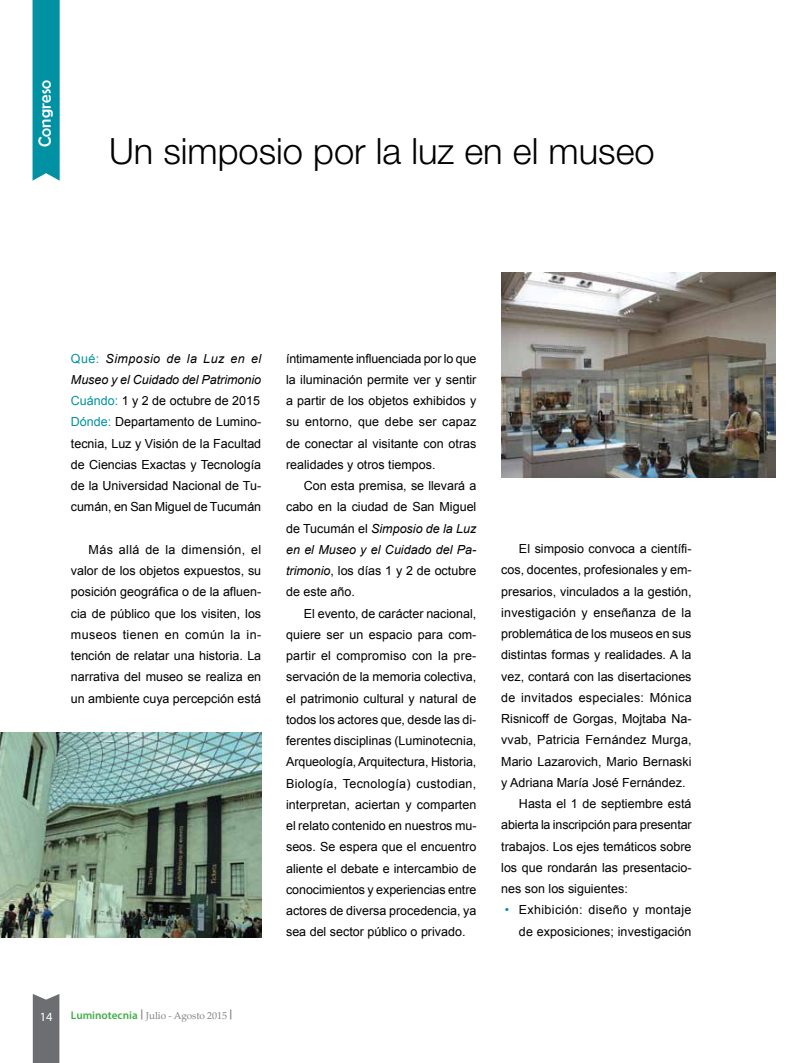
<style>
.page{position:relative;width:798px;height:1063px;background:#fff}
.page>*{position:absolute;margin:0;border:0;box-sizing:border-box;transform-origin:0 0}
.t1{font:300 36.25px "Helvetica Neue LT Std";color:#000}
.t2{font:17.5px "Berlin Sans FB";letter-spacing:.01em;color:#fff}
.t3{font:12.5px/21.2px "Arial";color:#000;text-align:justify}
.t4{font:12.5px "Arial";letter-spacing:.025em;color:#000}
.t5{font:12.5px "Myriad Pro";color:#fff}
.t6{font:10px "Palatino Linotype";letter-spacing:-.01em;color:#808285}
.s1{color:#0092a3}
.s2{font-style:italic}
.s3{font-family:"Myriad Pro";font-weight:600;font-size:11.25px;color:#41ad49}
.s4{font-family:"Myriad Pro";font-weight:700}
</style>
<div class="page">
<div style="left:33px;top:994px;width:26px;height:69px;background:#6d6e71"></div>
<div style="left:33px;top:0;width:27px;height:181px;background:#0092a3"></div>
<img style="left:501px;top:272px;width:274px;height:205px">
<img style="left:0;top:732px;width:261px;height:205px">
<h2 class="t2" style="left:35px;top:147px;width:69px;rotate:-90deg">Congreso</h2>
<h1 class="t1" style="left:109px;top:129px;width:547px">Un simposio por la luz en el museo</h1>
<p class="t3" style="left:71px;top:348px;width:192px"><span class="s1">Qué:</span> <span class="s2">Simposio de la Luz en el Museo y el Cuidado del Patrimonio </span><span class="s1">Cuándo:</span> 1 y 2 de octubre de 2015<br><span class="s1">Dónde:</span> Departamento de Lumino&shy;tecnia, Luz y Visión de la Facultad de Ciencias Exactas y Tecnología de la Universidad Nacional de Tu&shy;cumán, en San Miguel de Tucumán</p>
<p class="t3" style="left:71px;top:539px;width:192px;text-indent:18px">Más allá de la dimensión, el valor de los objetos expuestos, su posición geográfica o de la afluen&shy;cia de público que los visiten, los museos tienen en común la in&shy;tención de relatar una historia. La narrativa del museo se realiza en un ambiente cuya percepción está</p>
<p class="t3" style="left:286px;top:348px;width:192px">íntimamente influenciada por lo que la iluminación permite ver y sentir a partir de los objetos exhibidos y su entorno, que debe ser capaz de conectar al visitante con otras realidades y otros tiempos.</p>
<p class="t3" style="left:286px;top:475px;width:192px;text-indent:18px">Con esta premisa, se llevará a cabo en la ciudad de San Miguel de Tucumán el <span class="s2">Simposio de la Luz en el Museo y el Cuidado del Pa&shy;trimonio</span>, los días 1 y 2 de octubre de este año.</p>
<p class="t3" style="left:286px;top:603px;width:192px;text-indent:18px">El evento, de carácter nacional, quiere ser un espacio para com&shy;partir el compromiso con la pre&shy;servación de la memoria colectiva, el patrimonio cultural y natural de todos los actores que, desde las di&shy;ferentes disciplinas (Luminotecnia, Arqueología, Arquitectura, Historia, Biología, Tecnología) custodian, interpretan, aciertan y comparten el relato contenido en nuestros mu&shy;seos. Se espera que el encuentro aliente el debate e intercambio de conocimientos y experiencias entre actores de diversa procedencia, ya sea del sector público o privado.</p>
<p class="t3" style="left:519px;top:538px;width:174px">El simposio convoca a científi-</p>
<p class="t3" style="left:501px;top:559px;width:192px">cos, docentes, profesionales y em-</p>
<p class="t3" style="left:501px;top:581px;width:192px">presarios, vinculados a la gestión,</p>
<p class="t3" style="left:501px;top:602px;width:192px">investigación y enseñanza de la</p>
<p class="t3" style="left:501px;top:623px;width:192px">problemática de los museos en sus</p>
<p class="t3" style="left:501px;top:644px;width:192px">distintas formas y realidades. A la</p>
<p class="t3" style="left:501px;top:666px;width:192px">vez, contará con las disertaciones</p>
<p class="t4" style="left:501px;top:689px;width:192px">de invitados especiales: Mónica</p>
<p class="t3" style="left:501px;top:708px;width:192px">Risnicoff de Gorgas, Mojtaba Na-</p>
<p class="t3" style="left:501px;top:729px;width:192px">vvab, Patricia Fernández Murga,</p>
<p class="t3" style="left:501px;top:751px;width:192px">Mario Lazarovich, Mario Bernaski</p>
<p class="t3" style="left:501px;top:772px;width:186px">y Adriana María José Fernández.</p>
<p class="t3" style="left:519px;top:793px;width:174px">Hasta el 1 de septiembre está</p>
<p class="t3" style="left:501px;top:814px;width:192px">abierta la inscripción para presentar</p>
<p class="t3" style="left:501px;top:836px;width:192px">trabajos. Los ejes temáticos sobre</p>
<p class="t3" style="left:501px;top:857px;width:192px">los que rondarán las presentacio-</p>
<p class="t3" style="left:501px;top:878px;width:128px">nes son los siguientes:</p>
<p class="t3" style="left:504px;top:899px;width:188px;text-align:right"><span class="s1">•</span> Exhibición: diseño y montaje de exposiciones; investigación</p>
<p class="t5" style="left:40px;top:1009px;width:14px">14</p>
<p class="t6" style="left:71px;top:1008px;width:163px"><span class="s3">Luminotecnia</span> <span class="s4">|</span> Julio - Agosto 2015 <span class="s4">|</span></p>
</div>
